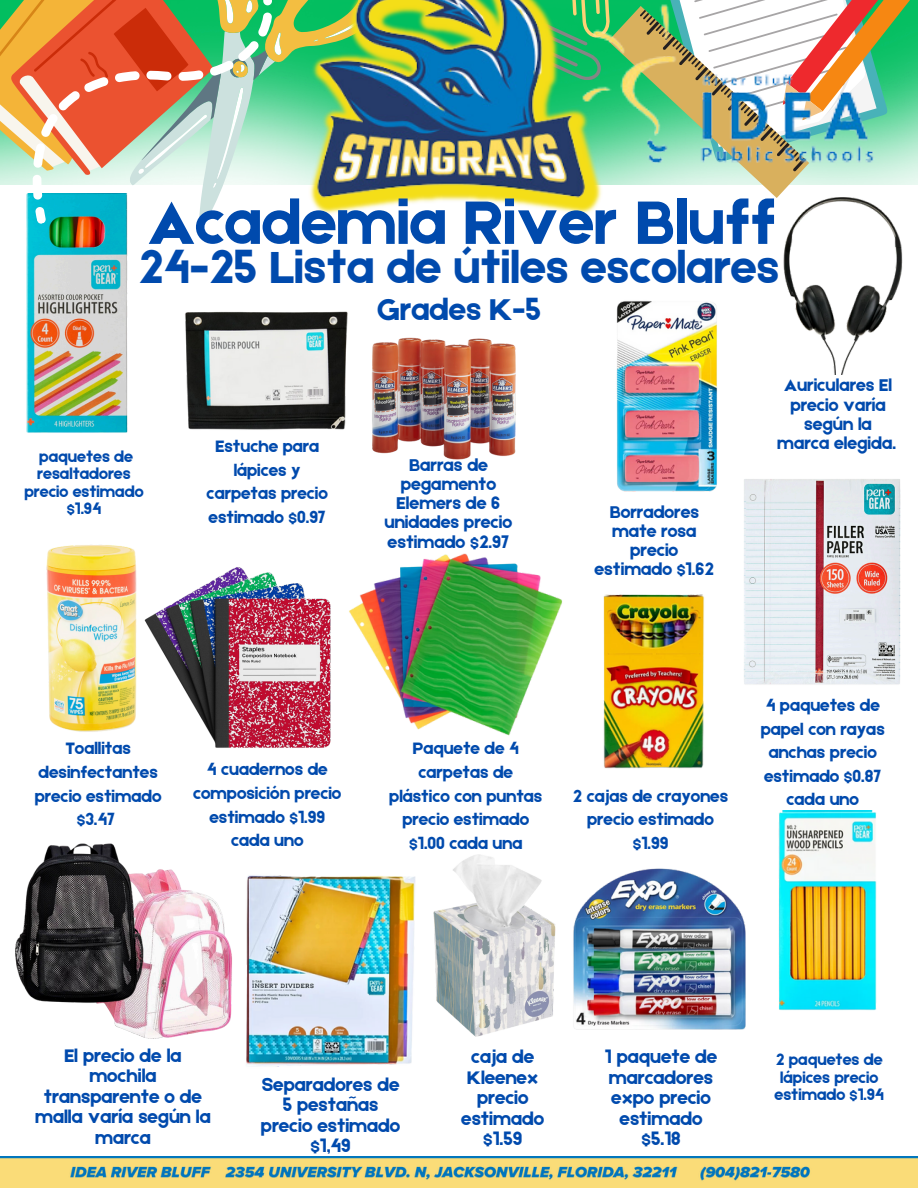
<style>
.page{position:relative;width:918px;height:1188px;background:#fff}
.page>*{position:absolute;margin:0;border:0;box-sizing:border-box;transform-origin:0 0}
.t1{font:65.1px "Etna";color:#004aad}
.t2{font:47.7px "Etna";color:#004aad}
.t3{font:31.95px "Etna";color:#004aad}
.t4{font:19.35px/20.5px "Etna";color:#004aad;text-align:center}
.t5{font:18.15px/19.4px "Etna";color:#004aad;text-align:center}
.t6{font:18px/19.2px "Etna";color:#004aad;text-align:center}
.t7{font:17.55px/23.7px "Etna";color:#004aad;text-align:center}
.t8{font:16.5px/17.5px "Etna";color:#004aad;text-align:center}
</style>
<div class="page">
<img style="left:0;top:1157px;width:918px;height:31px">
<img style="left:233px;top:311px;width:115px;height:119px">
<img style="left:778px;top:811px;width:99px;height:200px">
<img style="left:372px;top:337px;width:144px;height:123px">
<img style="left:616px;top:301px;width:101px;height:191px">
<img style="left:783px;top:268px;width:119px;height:107px">
<img style="left:449px;top:854px;width:100px;height:182px">
<img style="left:549px;top:868px;width:197px;height:162px">
<img style="left:189px;top:567px;width:142px;height:181px">
<img style="left:349px;top:553px;width:179px;height:183px">
<img style="left:696px;top:455px;width:205px;height:230px">
<img style="left:528px;top:562px;width:252px;height:252px">
<img style="left:26px;top:201px;width:207px;height:232px">
<img style="left:246px;top:875px;width:203px;height:192px">
<img style="left:46px;top:545px;width:143px;height:187px">
<svg style="left:89px;top:218px;width:144px;height:26px"></svg>
<svg style="left:54px;top:201px;width:179px;height:17px"></svg>
<img style="left:311px;top:0;width:196px;height:214px">
<svg style="left:0;top:0;width:462px;height:201px;background:#a7a67f"></svg>
<svg style="left:33px;top:206px;width:15px;height:19px"></svg>
<img style="left:107px;top:869px;width:146px;height:180px">
<img style="left:15px;top:843px;width:150px;height:165px">
<img style="left:507px;top:0;width:411px;height:268px">
<p class="t1" style="left:148px;top:177px;width:629px">Academia River Bluff</p>
<h3 class="t2" style="left:139px;top:234px;width:642px">24-25 Lista de útiles escolares</h3>
<h3 class="t3" style="left:377px;top:287px;width:166px">Grades K-5</h3>
<h3 class="t8" style="left:24px;top:447px;width:121px">paquetes de resaltadores precio estimado $1.94</h3>
<p class="t7" style="left:207px;top:433px;width:123px">Estuche para lápices y carpetas precio estimado $0.97</p>
<p class="t5" style="left:384px;top:454px;width:129px">Barras de pegamento<br>Elemers de 6 unidades precio estimado $2.97</p>
<p class="t6" style="left:595px;top:501px;width:121px">Borradores mate rosa precio estimado $1.62</p>
<h3 class="t6" style="left:777px;top:375px;width:120px">Auriculares El precio varía según la marca elegida.</h3>
<h3 class="t7" style="left:35px;top:736px;width:128px">Toallitas desinfectantes precio estimado $3.47</h3>
<p class="t7" style="left:389px;top:736px;width:155px">Paquete de 4 carpetas de plástico con puntas precio estimado $1.00 cada una</p>
<h3 class="t7" style="left:193px;top:757px;width:150px">4 cuadernos de composición precio estimado $1.99 cada uno</h3>
<p class="t7" style="left:573px;top:783px;width:157px">2 cajas de crayones precio estimado $1.99</p>
<p class="t7" style="left:761px;top:692px;width:126px">4 paquetes de papel con rayas anchas precio estimado $0.87 cada uno</p>
<p class="t4" style="left:35px;top:1044px;width:177px">El precio de la mochila transparente o de malla varía según la marca</p>
<p class="t4" style="left:605px;top:1045px;width:114px">1 paquete de marcadores expo precio estimado $5.18</p>
<h3 class="t4" style="left:461px;top:1045px;width:84px">caja de<br>Kleenex precio estimado $1.59</h3>
<p class="t4" style="left:261px;top:1073px;width:141px">Separadores de<br>5 pestañas precio estimado $1,49</p>
<p class="t8" style="left:775px;top:1050px;width:111px">2 paquetes de lápices precio estimado $1.94</p>
</div>
